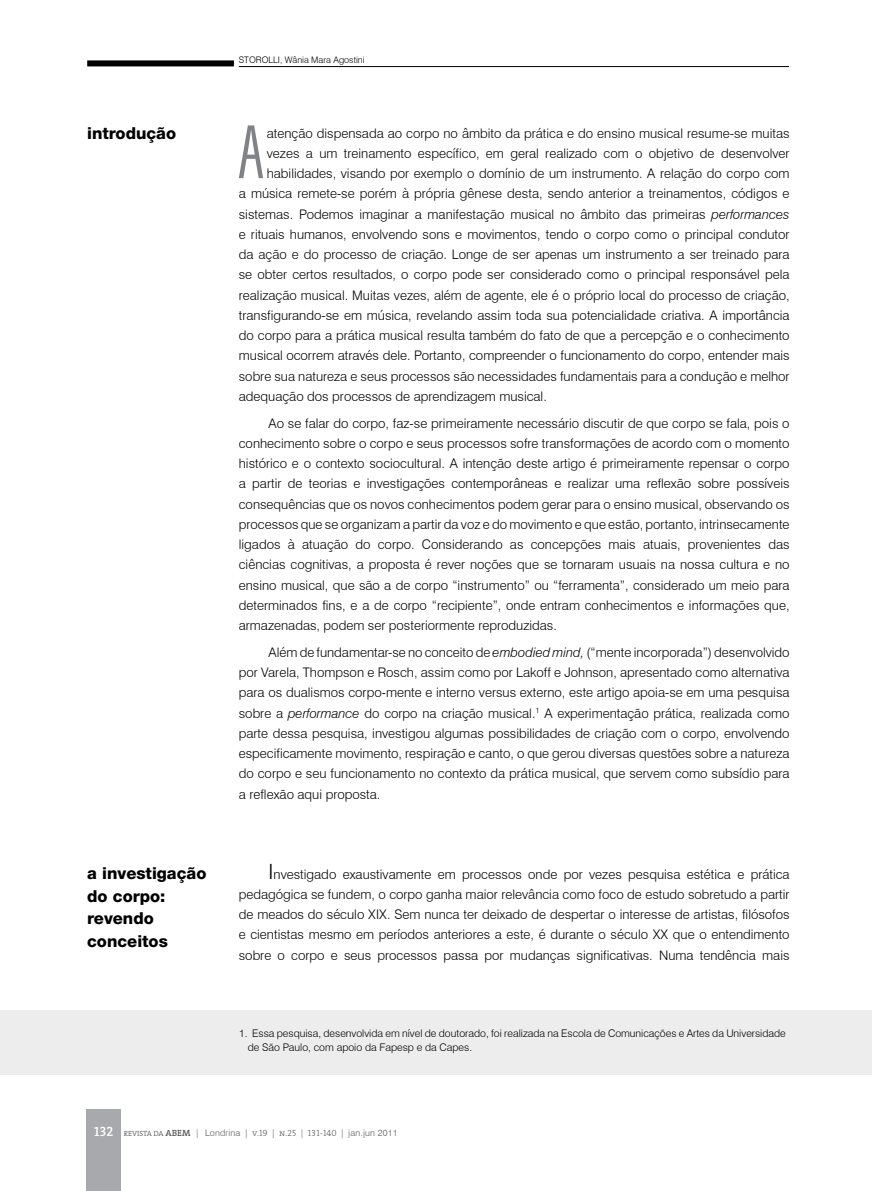
<style>
.page{position:relative;width:872px;height:1191px;background:#fff}
.page>*{position:absolute;margin:0;border:0;box-sizing:border-box;transform-origin:0 0}
.t1{font:63.15px "Wearetrippin Short";color:#808285}
.t2{font:800 16.5px/22.5px "Helvetica Neue";color:#000}
.t3{font:300 13.2px/20.2px "Swiss 721 BT";color:#000;text-align:justify}
.t4{font:300 10.5px/13.5px "Swiss 721 BT";color:#000}
.t5{font:300 9px "Swiss 721 BT";letter-spacing:.02em;color:#58595b}
.t6{font:300 9px "Swiss 721 BT";color:#000}
.s1{font-style:italic}
.s2{font-size:21px}
.s3{font-family:"The Serif Semi Bold Caps";font-weight:400;font-size:13.5px;color:#fff}
.s4{font-family:"The Serif";font-size:7.5px}
.s5{font-family:"The Serif";font-weight:600}
.s6{font-family:"The Serif Light Caps";font-weight:400}
</style>
<div class="page">
<hr style="left:239px;top:66px;width:550px;height:1px;background:#000">
<div style="left:87px;top:60px;width:147px;height:6px;background:#000"></div>
<div style="left:86px;top:1109px;width:35px;height:82px;background:#a7a9ac"></div>
<div style="left:0;top:1010px;width:872px;height:65px;background:#ededee"></div>
<p class="t6" style="left:239px;top:54px;width:127px">STOROLLI, Wânia Mara Agostini</p>
<p class="t2" style="left:87px;top:122px;width:90px">introdução</p>
<h1 class="t1" style="left:235px;top:109px;width:33px">A</h1>
<p class="t3" style="left:267px;top:123px;width:524px">atenção dispensada ao corpo no âmbito da prática e do ensino musical resume-se muitas</p>
<p class="t3" style="left:267px;top:143px;width:524px">vezes a um treinamento específico, em geral realizado com o objetivo de desenvolver</p>
<p class="t3" style="left:267px;top:163px;width:524px">habilidades, visando por exemplo o domínio de um instrumento. A relação do corpo com</p>
<p class="t3" style="left:239px;top:183px;width:552px">a música remete-se porém à própria gênese desta, sendo anterior a treinamentos, códigos e</p>
<p class="t3" style="left:239px;top:204px;width:552px">sistemas. Podemos imaginar a manifestação musical no âmbito das primeiras <span class="s1">performances</span></p>
<p class="t3" style="left:239px;top:224px;width:552px">e rituais humanos, envolvendo sons e movimentos, tendo o corpo como o principal condutor</p>
<p class="t3" style="left:239px;top:244px;width:552px">da ação e do processo de criação. Longe de ser apenas um instrumento a ser treinado para</p>
<p class="t3" style="left:239px;top:264px;width:552px">se obter certos resultados, o corpo pode ser considerado como o principal responsável pela</p>
<p class="t3" style="left:239px;top:285px;width:552px">realização musical. Muitas vezes, além de agente, ele é o próprio local do processo de criação,</p>
<p class="t3" style="left:239px;top:305px;width:552px">transfigurando-se em música, revelando assim toda sua potencialidade criativa. A importância</p>
<p class="t3" style="left:239px;top:325px;width:552px">do corpo para a prática musical resulta também do fato de que a percepção e o conhecimento</p>
<p class="t3" style="left:239px;top:345px;width:552px">musical ocorrem através dele. Portanto, compreender o funcionamento do corpo, entender mais</p>
<p class="t3" style="left:239px;top:366px;width:552px">sobre sua natureza e seus processos são necessidades fundamentais para a condução e melhor</p>
<p class="t3" style="left:239px;top:386px;width:309px">adequação dos processos de aprendizagem musical.</p>
<p class="t3" style="left:239px;top:413px;width:552px;text-indent:30px">Ao se falar do corpo, faz-se primeiramente necessário discutir de que corpo se fala, pois o conhecimento sobre o corpo e seus processos sofre transformações de acordo com o momento histórico e o contexto sociocultural. A intenção deste artigo é primeiramente repensar o corpo a partir de teorias e investigações contemporâneas e realizar uma reflexão sobre possíveis consequências que os novos conhecimentos podem gerar para o ensino musical, observando os processos que se organizam a partir da voz e do movimento e que estão, portanto, intrinsecamente ligados à atuação do corpo. Considerando as concepções mais atuais, provenientes das ciências cognitivas, a proposta é rever noções que se tornaram usuais na nossa cultura e no ensino musical, que são a de corpo “instrumento” ou “ferramenta”, considerado um meio para determinados fins, e a de corpo “recipiente”, onde entram conhecimentos e informações que, armazenadas, podem ser posteriormente reproduzidas.</p>
<p class="t3" style="left:239px;top:642px;width:552px;text-indent:30px">Além de fundamentar-se no conceito de <span class="s1">embodied mind,</span> (“mente incorporada”) desenvolvido por Varela, Thompson e Rosch, assim como por Lakoff e Johnson, apresentado como alternativa para os dualismos corpo-mente e interno versus externo, este artigo apoia-se em uma pesquisa sobre a <span class="s1">performance</span> do corpo na criação musical.<sup>1</sup> A experimentação prática, realizada como parte dessa pesquisa, investigou algumas possibilidades de criação com o corpo, envolvendo especificamente movimento, respiração e canto, o que gerou diversas questões sobre a natureza do corpo e seu funcionamento no contexto da prática musical, que servem como subsídio para a reflexão aqui proposta.</p>
<p class="t2" style="left:87px;top:862px;width:121px">a investigação do corpo: revendo conceitos</p>
<p class="t3" style="left:239px;top:863px;width:552px;text-indent:30px"><span class="s2">I</span>nvestigado exaustivamente em processos onde por vezes pesquisa estética e prática pedagógica se fundem, o corpo ganha maior relevância como foco de estudo sobretudo a partir de meados do século XIX. Sem nunca ter deixado de despertar o interesse de artistas, filósofos e cientistas mesmo em períodos anteriores a este, é durante o século XX que o entendimento sobre o corpo e seus processos passa por mudanças significativas. Numa tendência mais</p>
<p class="t4" style="left:248px;top:1026px;width:539px;text-indent:-9px">1. Essa pesquisa, desenvolvida em nível de doutorado, foi realizada na Escola de Comunicações e Artes da Universidade de São Paulo, com apoio da Fapesp e da Capes.</p>
<p class="t5" style="left:94px;top:1127px;width:305px"><span class="s3">132</span> <span class="s4">REVISTA DA</span> <span class="s5">ABEM</span> | Londrina <span class="s6">| v.19 | n.25 | 131-140 |</span> jan.jun 2011</p>
</div>
